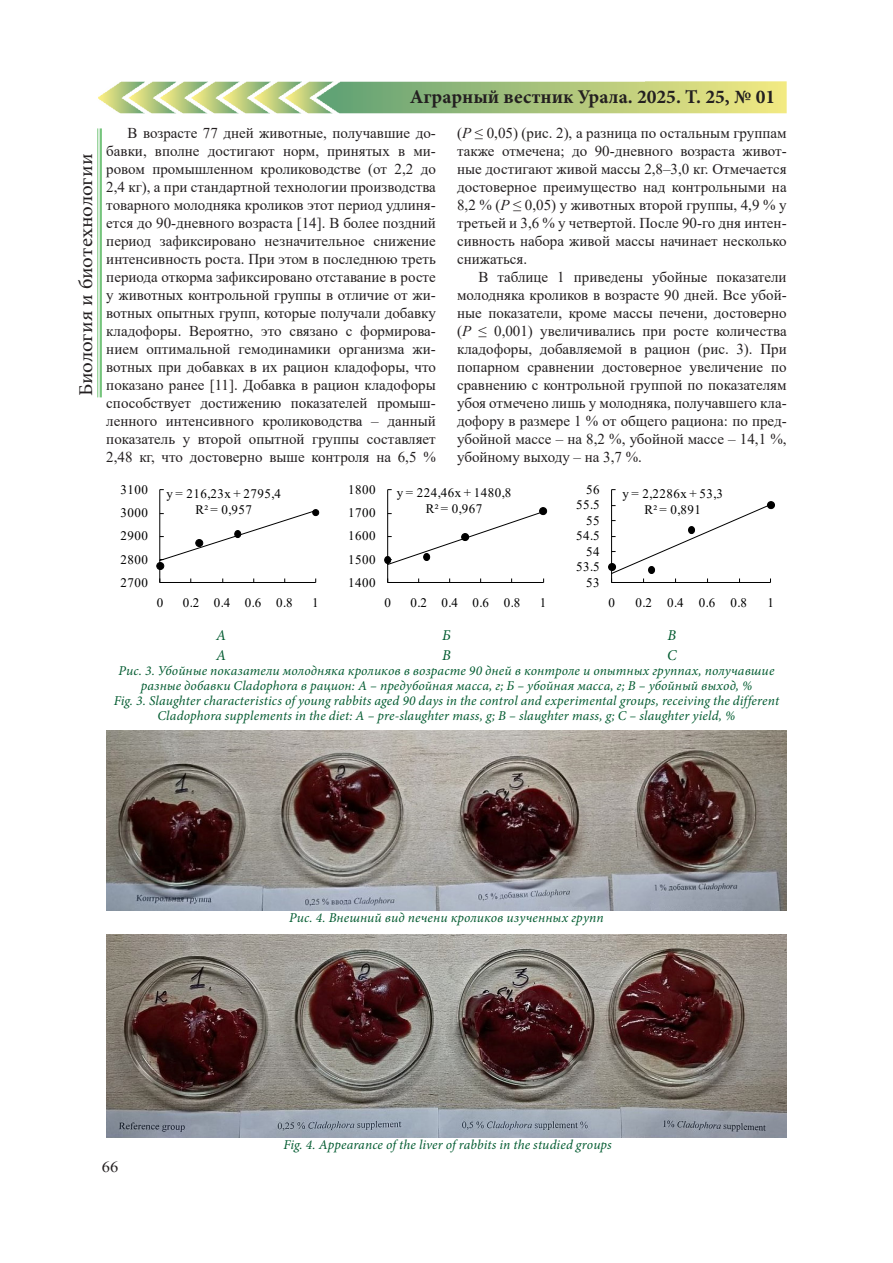
<style>
.page{position:relative;width:893px;height:1263px;background:#fff}
.page>*{position:absolute;margin:0;border:0;box-sizing:border-box;transform-origin:0 0}
.t1{font:700 19.5px "Minion Pro";color:#231f20}
.t2{font:19.5px "Minion Pro";letter-spacing:-.01em;color:#231f20;scale:1.08 1}
.t3{font:15.3px "Times New Roman";color:#231f20;scale:1.08 1}
.t4{font:15px/18px "Times New Roman";color:#231f20;text-align:justify}
.t5{font:italic 15px "Minion Pro";color:#025b30}
.t6{font:italic 13.5px/15px "Minion Pro";letter-spacing:.01em;color:#025b30;text-align:center}
.t7{font:13.05px/16px "Times New Roman";letter-spacing:.04em;color:#000;text-align:center}
.s1{font-style:italic}
</style>
<div class="page">
<hr style="left:100px;top:128px;width:2px;height:269px;background:#40ae49">
<hr style="left:97px;top:128px;width:1px;height:269px;background:#40ae49">
<img style="left:98px;top:81px;width:689px;height:32px">
<hr style="left:159px;top:490px;width:1px;height:92px;background:#000">
<hr style="left:160px;top:582px;width:156px;height:1px;background:#000">
<div style="left:157px;top:562px;width:7px;height:7px;background:#000;border-radius:50%"></div>
<div style="left:156px;top:562px;width:8px;height:8px;border:1px solid #000;border-radius:50%"></div>
<svg style="left:160px;top:509px;width:159px;height:53px"></svg>
<hr style="left:387px;top:490px;width:1px;height:92px;background:#000">
<hr style="left:388px;top:582px;width:156px;height:1px;background:#000">
<div style="left:385px;top:556px;width:6px;height:7px;background:#000;border-radius:50%"></div>
<div style="left:384px;top:556px;width:7px;height:8px;border:1px solid #000;border-radius:50%"></div>
<div style="left:540px;top:508px;width:7px;height:7px;background:#000;border-radius:50%"></div>
<div style="left:539px;top:507px;width:8px;height:8px;border:1px solid #000;border-radius:50%"></div>
<svg style="left:388px;top:510px;width:156px;height:56px"></svg>
<hr style="left:611px;top:490px;width:1px;height:92px;background:#000">
<div style="left:609px;top:563px;width:7px;height:7px;background:#000;border-radius:50%"></div>
<div style="left:608px;top:563px;width:8px;height:8px;border:1px solid #000;border-radius:50%"></div>
<div style="left:767px;top:502px;width:7px;height:7px;background:#000;border-radius:50%"></div>
<div style="left:767px;top:501px;width:8px;height:8px;border:1px solid #000;border-radius:50%"></div>
<svg style="left:611px;top:503px;width:160px;height:80px"></svg>
<img style="left:106px;top:730px;width:681px;height:181px">
<img style="left:106px;top:934px;width:680px;height:204px">
<h1 class="t2" style="left:73px;top:396px;width:226px;rotate:-90deg">Биология и биотехнологии</h1>
<h1 class="t1" style="left:410px;top:83px;width:367px">Аграрный вестник Урала. 2025. Т. 25, № 01</h1>
<p class="t4" style="left:106px;top:123px;width:331px;text-indent:21px">В возрасте 77 дней животные, получавшие до&shy;бавки, вполне достигают норм, принятых в ми&shy;ровом промышленном кролиководстве (от 2,2 до 2,4 кг), а при стандартной технологии производства товарного молодняка кроликов этот период удлиня&shy;ется до 90-дневного возраста [14]. В более поздний период зафиксировано незначительное снижение интенсивность роста. При этом в последнюю треть периода откорма зафиксировано отставание в росте у животных контрольной группы в отличие от жи&shy;вотных опытных групп, которые получали добавку кладофоры. Вероятно, это связано с формирова&shy;нием оптимальной гемодинамики организма жи&shy;вотных при добавках в их рацион кладофоры, что показано ранее [11]. Добавка в рацион кладофоры способствует достижению показателей промыш&shy;ленного интенсивного кролиководства – данный показатель у второй опытной группы составляет 2,48 кг, что достоверно выше контроля на 6,5 %</p>
<p class="t4" style="left:457px;top:123px;width:331px">(<span class="s1">Р</span> ≤ 0,05) (рис. 2), а разница по остальным группам также отмечена; до 90-дневного возраста живот&shy;ные достигают живой массы 2,8–3,0 кг. Отмечается достоверное преимущество над контрольными на 8,2 % (<span class="s1">Р</span> ≤ 0,05) у животных второй группы, 4,9 % у третьей и 3,6 % у четвертой. После 90-го дня интен&shy;сивность набора живой массы начинает несколько снижаться.</p>
<p class="t4" style="left:457px;top:267px;width:331px;text-indent:21px">В таблице 1 приведены убойные показатели молодняка кроликов в возрасте 90 дней. Все убой&shy;ные показатели, кроме массы печени, достоверно (<span class="s1">Р</span> ≤ 0,001) увеличивались при росте количества кладофоры, добавляемой в рацион (рис. 3). При попарном сравнении достоверное увеличение по сравнению с контрольной группой по показателям убоя отмечено лишь у молодняка, получавшего кла&shy;дофору в размере 1 % от общего рациона: по пред&shy;убойной массе – на 8,2 %, убойной массе – 14,1 %, убойному выходу – на 3,7 %.</p>
<p class="t7" style="left:120px;top:481px;width:29px">3100</p>
<p class="t7" style="left:120px;top:504px;width:29px">3000</p>
<p class="t7" style="left:167px;top:485px;width:116px">y = 216,23x + 2795,4<br>R² = 0,957</p>
<p class="t7" style="left:348px;top:481px;width:29px">1800</p>
<p class="t7" style="left:348px;top:504px;width:29px">1700</p>
<p class="t7" style="left:397px;top:484px;width:116px">y = 224,46x + 1480,8<br>R² = 0,967</p>
<p class="t7" style="left:586px;top:481px;width:15px">56</p>
<p class="t7" style="left:576px;top:496px;width:25px">55.5</p>
<p class="t7" style="left:586px;top:512px;width:15px">55</p>
<p class="t7" style="left:622px;top:485px;width:102px">y = 2,2286x + 53,3<br>R² = 0,891</p>
<p class="t7" style="left:120px;top:528px;width:29px">2900</p>
<p class="t7" style="left:348px;top:528px;width:29px">1600</p>
<p class="t7" style="left:576px;top:527px;width:25px">54.5</p>
<p class="t7" style="left:120px;top:551px;width:29px">2800</p>
<p class="t7" style="left:348px;top:551px;width:29px">1500</p>
<p class="t7" style="left:586px;top:543px;width:15px">54</p>
<p class="t7" style="left:576px;top:558px;width:25px">53.5</p>
<p class="t7" style="left:120px;top:574px;width:29px">2700</p>
<p class="t7" style="left:348px;top:574px;width:29px">1400</p>
<p class="t7" style="left:586px;top:574px;width:15px">53</p>
<p class="t7" style="left:157px;top:594px;width:8px">0</p>
<p class="t7" style="left:183px;top:594px;width:111px">0.2 0.4 0.6 0.8</p>
<p class="t7" style="left:312px;top:594px;width:8px">1</p>
<p class="t7" style="left:384px;top:594px;width:8px">0</p>
<p class="t7" style="left:410px;top:594px;width:111px">0.2 0.4 0.6 0.8</p>
<p class="t7" style="left:540px;top:594px;width:8px">1</p>
<p class="t7" style="left:609px;top:594px;width:8px">0</p>
<p class="t7" style="left:635px;top:594px;width:113px">0.2 0.4 0.6 0.8</p>
<p class="t7" style="left:767px;top:594px;width:8px">1</p>
<p class="t5" style="left:216px;top:625px;width:11px">А</p>
<p class="t5" style="left:442px;top:625px;width:10px">Б</p>
<p class="t5" style="left:667px;top:625px;width:10px">В</p>
<p class="t5" style="left:216px;top:644px;width:11px">A</p>
<p class="t5" style="left:442px;top:644px;width:10px">B</p>
<p class="t5" style="left:667px;top:644px;width:11px">C</p>
<p class="t6" style="left:114px;top:663px;width:667px">Рис. 3. Убойные показатели молодняка кроликов в возрасте 90 дней в контроле и опытных группах, получавшие разные добавки Cladophora в рацион: А – предубойная масса, г; Б – убойная масса, г; В – убойный выход, %<br>Fig. 3. Slaughter characteristics of young rabbits aged 90 days in the control and experimental groups, receiving the different Cladophora supplements in the diet: A – pre-slaughter mass, g; B – slaughter mass, g; C – slaughter yield, %</p>
<p class="t6" style="left:289px;top:910px;width:316px">Рис. 4. Внешний вид печени кроликов изученных групп</p>
<p class="t3" style="left:102px;top:1156px;width:17px">66</p>
<p class="t6" style="left:283px;top:1137px;width:330px">Fig. 4. Appearance of the liver of rabbits in the studied groups</p>
</div>
